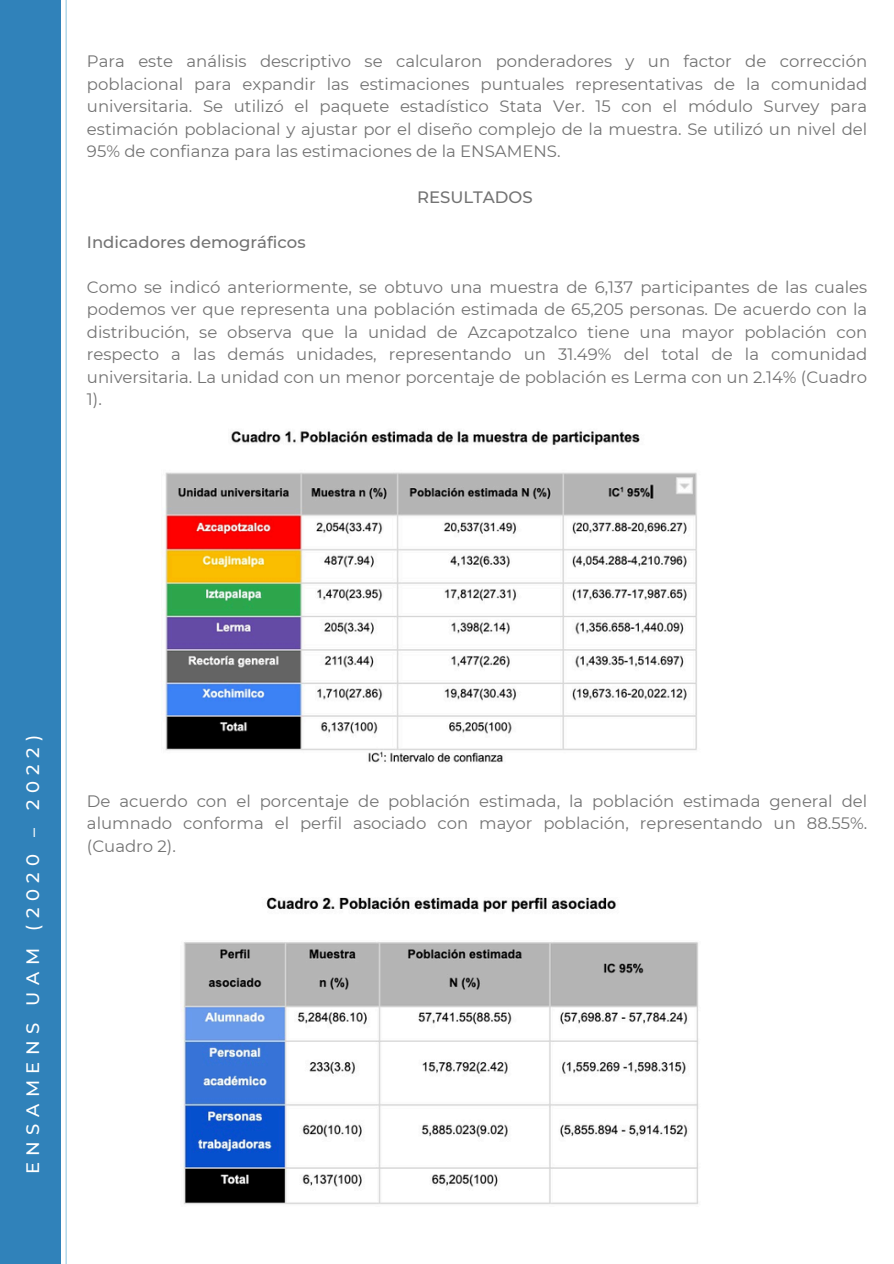
<style>
.page{position:relative;width:894px;height:1264px;background:#fff}
.page>*{position:absolute;margin:0;border:0;box-sizing:border-box;transform-origin:0 0}
.t1{font:500 18px "Montserrat";letter-spacing:.355em;color:#fff}
.t2{font:16.5px/22.5px "Montserrat";color:#737373;text-align:justify}
.t3{font:500 16.5px "Montserrat";color:#737373}
</style>
<div class="page">
<hr style="left:66px;top:0;width:1px;height:1263px;background:#98cae2">
<div style="left:0;top:0;width:61px;height:1263px;background:#3082ba"></div>
<img style="left:165px;top:431px;width:532px;height:332px">
<img style="left:182px;top:897px;width:516px;height:307px">
<h1 class="t2" style="left:87px;top:50px;width:781px">Para este análisis descriptivo se calcularon ponderadores y un factor de corrección poblacional para expandir las estimaciones puntuales representativas de la comunidad universitaria. Se utilizó el paquete estadístico Stata Ver. 15 con el módulo Survey para estimación poblacional y ajustar por el diseño complejo de la muestra. Se utilizó un nivel del 95% de confianza para las estimaciones de la ENSAMENS.</h1>
<p class="t3" style="left:417px;top:186px;width:117px">RESULTADOS</p>
<p class="t3" style="left:87px;top:231px;width:220px">Indicadores demográficos</p>
<h1 class="t2" style="left:87px;top:275px;width:781px">Como se indicó anteriormente, se obtuvo una muestra de 6,137 participantes de las cuales podemos ver que representa una población estimada de 65,205 personas. De acuerdo con la distribución, se observa que la unidad de Azcapotzalco tiene una mayor población con respecto a las demás unidades, representando un 31.49% del total de la comunidad universitaria. La unidad con un menor porcentaje de población es Lerma con un 2.14% (Cuadro 1).</h1>
<h2 class="t1" style="left:22px;top:1174px;width:440px;rotate:-90deg">ENSAMENS UAM (2020 – 2022)</h2>
<p class="t2" style="left:87px;top:789px;width:781px">De acuerdo con el porcentaje de población estimada, la población estimada general del alumnado conforma el perfil asociado con mayor población, representando un 88.55%. (Cuadro 2).</p>
</div>
